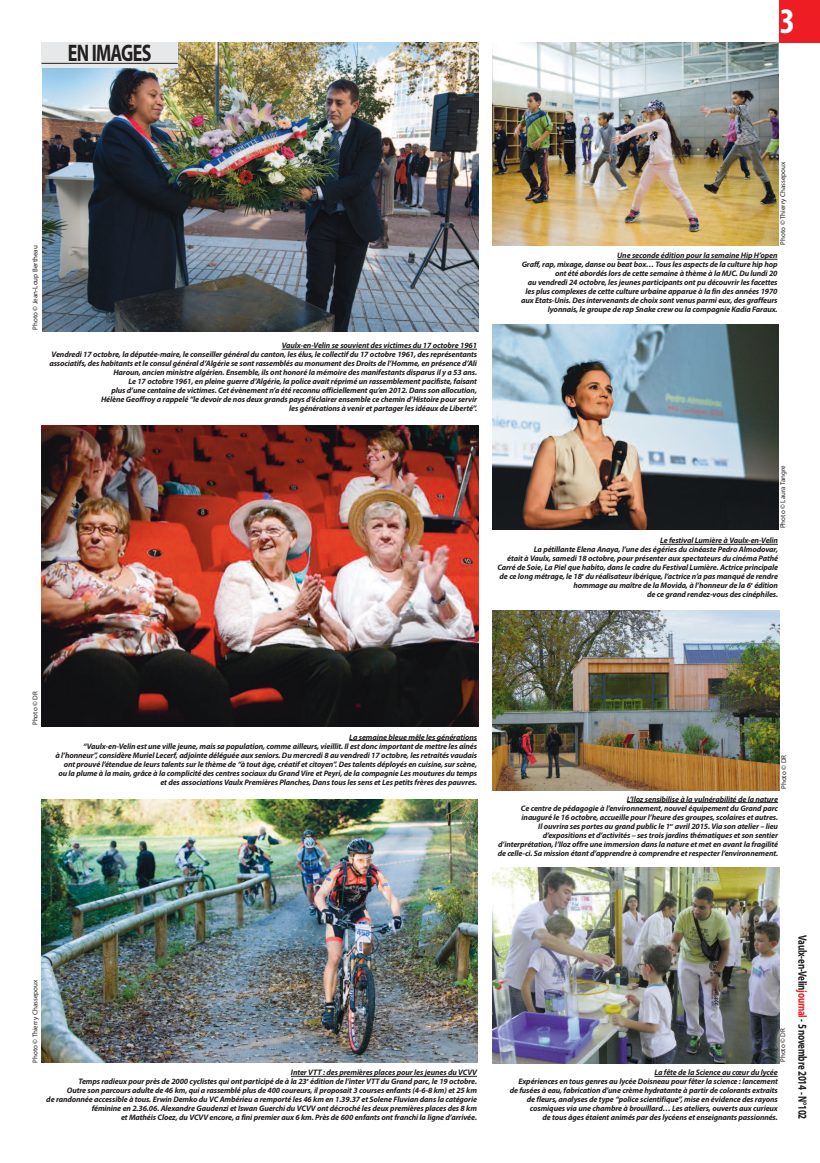
<style>
.page{position:relative;width:820px;height:1163px;background:#fff}
.page>*{position:absolute;margin:0;border:0;box-sizing:border-box;transform-origin:0 0}
.t1{font:700 condensed 36px "Myriad Pro";color:#fff}
.t2{font:700 24px "Myriad Pro";letter-spacing:-.04em;color:#231f20;scale:.75 1}
.t3{font:700 12px "Myriad Pro";letter-spacing:-.03em;color:#231f20;scale:.75 1}
.t4{font:italic 700 8px/9px "Myriad Pro";letter-spacing:-.015em;color:#231f20;text-align:right}
.t5{font:7px "Myriad Pro";color:#231f20}
.s1{color:#ee1d23}
</style>
<div class="page">
<div style="left:778px;top:0;width:41px;height:43px;background:#ee1d23"></div>
<img style="left:42px;top:799px;width:435px;height:263px">
<img style="left:42px;top:425px;width:436px;height:301px">
<img style="left:492px;top:867px;width:287px;height:195px">
<hr style="left:654px;top:1075px;width:123px;height:1px;background:#231f20">
<img style="left:42px;top:43px;width:436px;height:288px">
<div style="left:42px;top:42px;width:136px;height:25px;background:#e7e8e9"></div>
<hr style="left:42px;top:63px;width:136px;height:1px;background:#231f20">
<hr style="left:349px;top:740px;width:128px;height:1px;background:#231f20">
<hr style="left:617px;top:259px;width:160px;height:1px;background:#231f20">
<hr style="left:291px;top:1075px;width:186px;height:1px;background:#231f20">
<img style="left:492px;top:43px;width:286px;height:202px">
<hr style="left:281px;top:349px;width:196px;height:1px;background:#231f20">
<img style="left:492px;top:610px;width:287px;height:180px">
<hr style="left:626px;top:802px;width:151px;height:1px;background:#231f20">
<img style="left:492px;top:324px;width:286px;height:206px">
<hr style="left:659px;top:544px;width:118px;height:1px;background:#231f20">
<h2 class="t2" style="left:68px;top:44px;width:113px">EN IMAGES</h2>
<h1 class="t1" style="left:779px;top:8px;width:17px">3</h1>
<p class="t5" style="left:33px;top:329px;width:86px;rotate:-90deg">Photo © jean-Loup Bertheau</p>
<p class="t4" style="left:49px;top:342px;width:429px">Vaulx-en-Velin se souvient des victimes du 17 octobre 1961<br>Vendredi 17 octobre, la députée-maire, le conseiller général du canton, les élus, le collectif du 17 octobre 1961, des représentants associatifs, des habitants et le consul général d’Algérie se sont rassemblés au monument des Droits de l’Homme, en présence d’Ali Haroun, ancien ministre algérien. Ensemble, ils ont honoré la mémoire des manifestants disparus il y a 53 ans.<br>Le 17 octobre 1961, en pleine guerre d’Algérie, la police avait réprimé un rassemblement pacifiste, faisant<br>plus d’une centaine de victimes. Cet évènement n’a été reconnu officiellement qu’en 2012. Dans son allocution,<br>Hélène Geoffroy a rappelé “le devoir de nos deux grands pays d’éclairer ensemble ce chemin d’Histoire pour servir<br>les générations à venir et partager les idéaux de Liberté”.</p>
<p class="t5" style="left:779px;top:244px;width:84px;rotate:-90deg">Photo © Thierry Chassepoux</p>
<p class="t4" style="left:521px;top:252px;width:258px">Une seconde édition pour la semaine Hip H’open<br>Graff, rap, mixage, danse ou beat box… Tous les aspects de la culture hip hop ont été abordés lors de cette semaine à thème à la MJC. Du lundi 20<br>au vendredi 24 octobre, les jeunes participants ont pu découvrir les facettes les plus complexes de cette culture urbaine apparue à la fin des années 1970 aux Etats-Unis. Des intervenants de choix sont venus parmi eux, des graffeurs lyonnais, le groupe de rap Snake crew ou la compagnie Kadia Faraux.</p>
<p class="t5" style="left:779px;top:528px;width:64px;rotate:-90deg">Photo © Laura Tangre</p>
<p class="t4" style="left:497px;top:536px;width:282px">Le festival Lumière à Vaulx-en-Velin<br>La pétillante Elena Anaya, l’une des égéries du cinéaste Pedro Almodovar,<br>était à Vaulx, samedi 18 octobre, pour présenter aux spectateurs du cinéma Pathé Carré de Soie, La Piel que habito, dans le cadre du Festival Lumière. Actrice principale de ce long métrage, le 18<sup>e</sup> du réalisateur ibérique, l’actrice n’a pas manqué de rendre hommage au maître de la Movida, à l’honneur de la 6<sup>e</sup> édition<br>de ce grand rendez-vous des cinéphiles.</p>
<p class="t5" style="left:33px;top:725px;width:35px;rotate:-90deg">Photo © DR</p>
<p class="t4" style="left:55px;top:733px;width:423px">La semaine bleue mêle les générations<br>“Vaulx-en-Velin est une ville jeune, mais sa population, comme ailleurs, vieillit. Il est donc important de mettre les aînés<br>à l’honneur”, considère Muriel Lecerf, adjointe déléguée aux seniors. Du mercredi 8 au vendredi 17 octobre, les retraités vaudais ont prouvé l’étendue de leurs talents sur le thème de “à tout âge, créatif et citoyen”. Des talents déployés en cuisine, sur scène, ou la plume à la main, grâce à la complicité des centres sociaux du Grand Vire et Peyri, de la compagnie Les moutures du temps et des associations Vaulx Premières Planches, Dans tous les sens et Les petits frères des pauvres.</p>
<p class="t5" style="left:780px;top:788px;width:35px;rotate:-90deg">Photo © DR</p>
<p class="t4" style="left:497px;top:795px;width:282px">L’Iloz sensibilise à la vulnérabilité de la nature<br>Ce centre de pédagogie à l’environnement, nouvel équipement du Grand parc inauguré le 16 octobre, accueille pour l’heure des groupes, scolaires et autres.<br>Il ouvrira ses portes au grand public le 1<sup>er</sup> avril 2015. Via son atelier – lieu d’expositions et d’activités – ses trois jardins thématiques et son sentier d’interprétation, l’Iloz offre une immersion dans la nature et met en avant la fragilité de celle-ci. Sa mission étant d’apprendre à comprendre et respecter l’environnement.</p>
<p class="t5" style="left:33px;top:1062px;width:84px;rotate:-90deg">Photo © Thierry Chassepoux</p>
<p class="t4" style="left:46px;top:1068px;width:432px">Inter VTT : des premières places pour les jeunes du VCVV<br>Temps radieux pour près de 2000 cyclistes qui ont participé de à la 23<sup>e</sup> édition de l’inter VTT du Grand parc, le 19 octobre.<br>Outre son parcours adulte de 46 km, qui a rassemblé plus de 400 coureurs, il proposait 3 courses enfants (4-6-8 km) et 25 km<br>de randonnée accessible à tous. Erwin Demko du VC Ambérieu a remporté les 46 km en 1.39.37 et Solene Fluvian dans la catégorie féminine en 2.36.06. Alexandre Gaudenzi et Iswan Guerchi du VCVV ont décroché les deux premières places des 8 km<br>et Mathéis Cloez, du VCVV encore, a fini premier aux 6 km. Près de 600 enfants ont franchi la ligne d’arrivée.</p>
<p class="t5" style="left:779px;top:1061px;width:35px;rotate:-90deg">Photo © DR</p>
<p class="t4" style="left:509px;top:1068px;width:269px">La fête de la Science au cœur du lycée<br>Expériences en tous genres au lycée Doisneau pour fêter la science : lancement de fusées à eau, fabrication d’une crème hydratante à partir de colorants extraits de fleurs, analyses de type “police scientifique”, mise en évidence des rayons cosmiques via une chambre à brouillard… Les ateliers, ouverts aux curieux<br>de tous âges étaient animés par des lycéens et enseignants passionnés.</p>
<h3 class="t3" style="left:806px;top:935px;width:247px;rotate:90deg">Vaulx-en-Velin<span class="s1">journal</span> - 5 novembre 2014 - N°102</h3>
</div>
